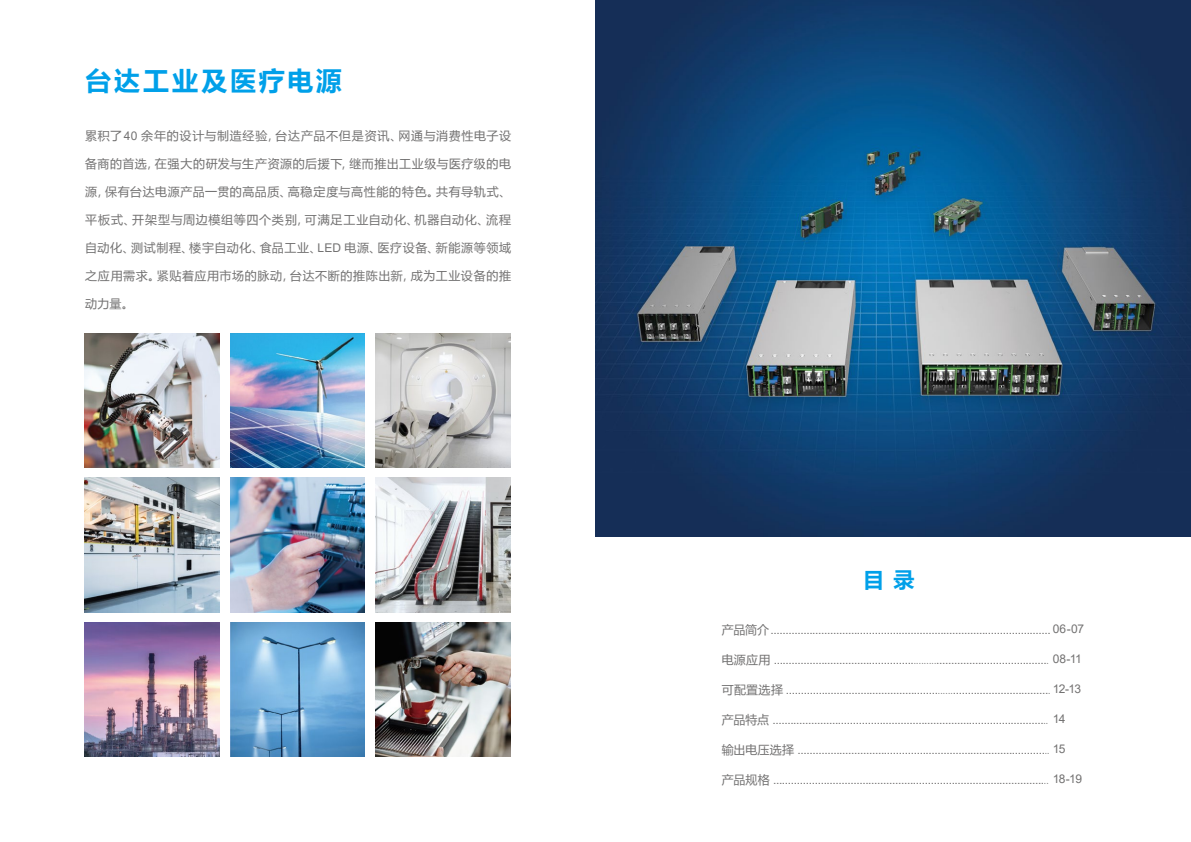
<style>
.page{position:relative;width:1191px;height:842px;background:#fff}
.page>*{position:absolute;margin:0;border:0;box-sizing:border-box;transform-origin:0 0}
.t1{font:700 26px "Microsoft Ya Hei";letter-spacing:.11em;color:#00a0e9}
.t2{font:700 21px "Microsoft Ya Hei";color:#00a0e9}
.t3{font:12px "Arial";letter-spacing:-.045em;color:#727171}
.t4{font:12px "Microsoft Ya Hei";letter-spacing:.055em;color:#727171}
.s1{font-family:"Arial"}
.s2{font-family:"Microsoft Ya Hei"}
.s3{font-family:"Adobe Ming Std";font-weight:300}
</style>
<div class="page">
<img style="left:596px;top:0;width:595px;height:536px">
<img style="left:376px;top:478px;width:134px;height:134px">
<img style="left:230px;top:333px;width:135px;height:135px">
<img style="left:85px;top:622px;width:134px;height:135px">
<img style="left:85px;top:478px;width:134px;height:134px">
<img style="left:230px;top:478px;width:135px;height:134px">
<img style="left:85px;top:333px;width:134px;height:135px">
<img style="left:376px;top:333px;width:134px;height:135px">
<img style="left:376px;top:622px;width:134px;height:135px">
<img style="left:230px;top:622px;width:135px;height:135px">
<h1 class="t1" style="left:85px;top:63px;width:258px">台达工业及医疗电源</h1>
<p class="t4" style="left:85px;top:127px;width:427px">累积了<span class="s1">40</span> 余年的设计与制造经验，台达产品不但是资讯、网通与消费性电子设</p>
<p class="t4" style="left:85px;top:155px;width:427px">备商的首选，在强大的研发与生产资源的后援下，继而推出工业级与医疗级的电</p>
<p class="t4" style="left:85px;top:183px;width:427px">源，保有台达电源产品一贯的高品质、高稳定度与高性能的特色。共有导轨式、</p>
<p class="t4" style="left:85px;top:211px;width:427px">平板式、开架型与周边模组等四个类别，可满足工业自动化、机器自动化、流程</p>
<p class="t4" style="left:85px;top:239px;width:427px">自动化、测试制程、楼宇自动化、食品工业、<span class="s1">LED</span> 电源、医疗设备、新能源等领域</p>
<p class="t4" style="left:85px;top:267px;width:427px">之应用需求。紧贴着应用市场的脉动，台达不断的推陈出新，成为工业设备的推</p>
<p class="t4" style="left:85px;top:295px;width:50px">动力量。</p>
<h2 class="t2" style="left:863px;top:564px;width:53px">目 录</h2>
<p class="t3" style="left:721px;top:621px;width:364px"><span class="s2">产品简介</span>.............................................................................................. 06-07</p>
<p class="t3" style="left:721px;top:651px;width:362px"><span class="s2">电源应用</span> ...............................................<span class="s3">.........</span>.....................................<span class="s3">.</span> 08-11</p>
<p class="t3" style="left:721px;top:681px;width:361px"><span class="s2">可配置选择</span> ...................................................<span class="s3">......</span>................................<span class="s3">.</span> 12-13</p>
<p class="t3" style="left:721px;top:711px;width:345px"><span class="s2">产品特点</span> ...........................................................................................<span class="s3">..</span> 14</p>
<p class="t3" style="left:721px;top:741px;width:345px"><span class="s2">输出电压选择</span> ...................................................................................<span class="s3">..</span> 15</p>
<p class="t3" style="left:721px;top:771px;width:362px"><span class="s2">产品规格</span> ...........................................................................................<span class="s3">..</span> 18-19</p>
</div>
